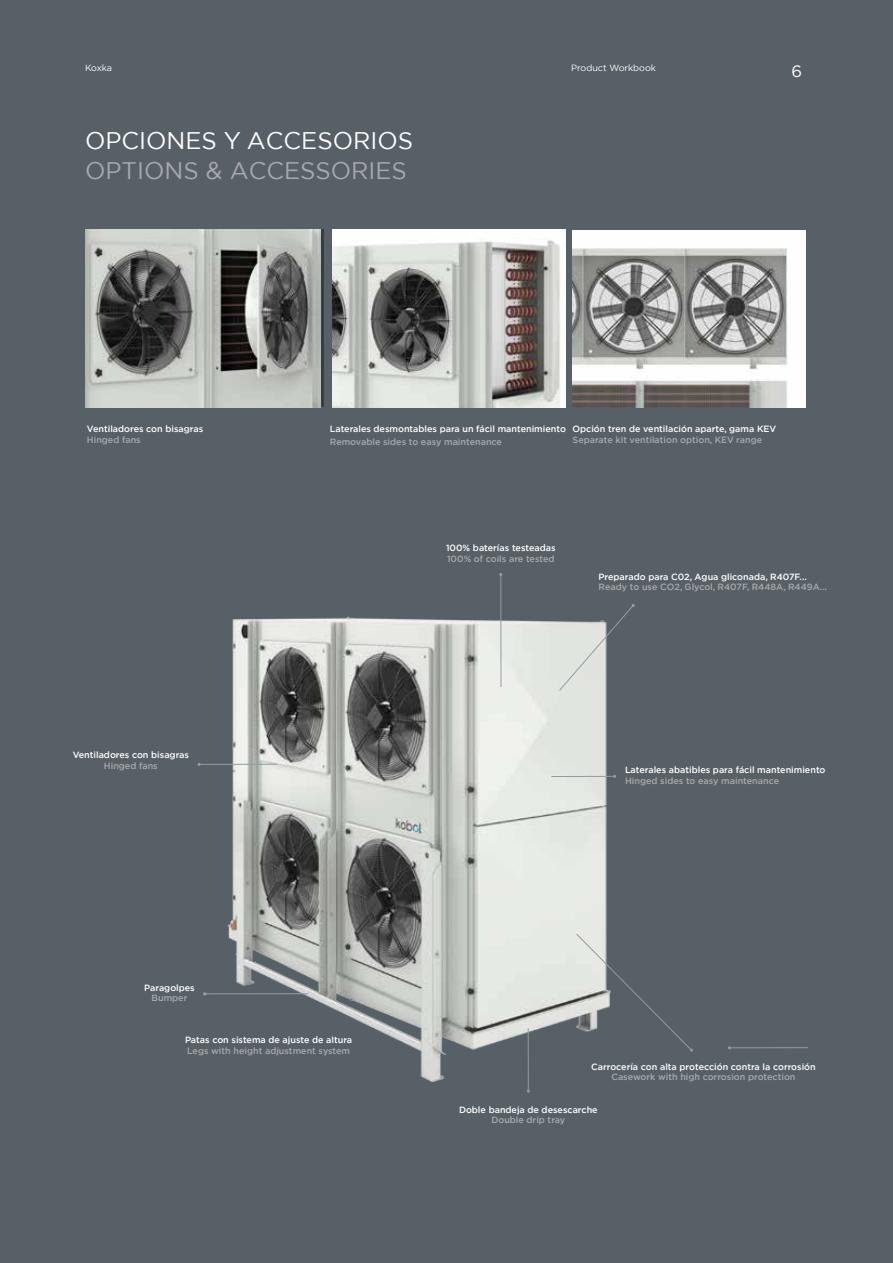
<style>
.page{position:relative;width:893px;height:1263px;background:#576066}
.page>*{position:absolute;margin:0;border:0;box-sizing:border-box;transform-origin:0 0}
.t1{font:24px "Gotham";color:#fff}
.t2{font:24px "Gotham";color:#a7a9ac}
.t3{font:16.5px "Gotham";color:#fff}
.t4{font:500 9px "Gotham";color:#fff}
.t5{font:500 9px "Gotham";color:#a7a9ac}
.t6{font:9px "Gotham";color:#fff}
</style>
<div class="page">
<img style="left:197px;top:574px;width:410px;height:516px">
<img style="left:572px;top:230px;width:233px;height:177px">
<img style="left:86px;top:230px;width:235px;height:177px">
<img style="left:333px;top:230px;width:233px;height:178px">
<hr style="left:200px;top:764px;width:77px;height:1px;background:#949ca1">
<hr style="left:501px;top:575px;width:1px;height:112px;background:#949ca1">
<hr style="left:551px;top:776px;width:63px;height:1px;background:#949ca1">
<svg style="left:576px;top:934px;width:117px;height:118px"></svg>
<hr style="left:528px;top:1028px;width:1px;height:62px;background:#949ca1">
<hr style="left:206px;top:993px;width:102px;height:1px;background:#949ca1">
<hr style="left:730px;top:1047px;width:78px;height:1px;background:#949ca1">
<svg style="left:559px;top:604px;width:76px;height:87px"></svg>
<p class="t6" style="left:85px;top:62px;width:29px">Koxka</p>
<p class="t6" style="left:571px;top:62px;width:86px">Product Workbook</p>
<h1 class="t1" style="left:85px;top:125px;width:330px">OPCIONES Y ACCESORIOS</h1>
<h1 class="t2" style="left:85px;top:155px;width:323px">OPTIONS &amp; ACCESSORIES</h1>
<h2 class="t3" style="left:791px;top:61px;width:12px">6</h2>
<p class="t4" style="left:87px;top:423px;width:118px">Ventiladores con bisagras</p>
<p class="t5" style="left:87px;top:434px;width:55px">H inged fans</p>
<p class="t4" style="left:330px;top:423px;width:237px">Laterales desmontables para un fácil mantenimiento</p>
<p class="t5" style="left:330px;top:436px;width:174px">Removable sides to easy maintenance</p>
<p class="t4" style="left:573px;top:423px;width:192px">Opción tren de ventilación aparte, gama KEV</p>
<p class="t5" style="left:573px;top:434px;width:150px">Separate kit ventilation option, KEV</p>
<p class="t5" style="left:736px;top:434px;width:27px">range</p>
<p class="t4" style="left:446px;top:542px;width:111px">100% baterías testeadas</p>
<p class="t5" style="left:447px;top:553px;width:109px">100% of coils are tested</p>
<p class="t4" style="left:73px;top:749px;width:118px">Ventiladores con bisagras</p>
<p class="t5" style="left:104px;top:760px;width:55px">H inged fans</p>
<p class="t4" style="left:144px;top:981px;width:52px">Paragolpes</p>
<p class="t5" style="left:152px;top:992px;width:37px">Bumper</p>
<p class="t4" style="left:185px;top:1034px;width:169px">Patas con sistema de ajuste de altura</p>
<p class="t5" style="left:187px;top:1045px;width:165px">Legs with height adjustment system</p>
<p class="t4" style="left:599px;top:570px;width:210px">Preparado para C02, Agua gliconada, R407F...</p>
<p class="t5" style="left:599px;top:581px;width:230px">Ready to use CO2, Glycol, R407F, R448A, R449A…</p>
<p class="t4" style="left:625px;top:764px;width:202px">Laterales abatibles para fácil mantenimiento</p>
<p class="t5" style="left:625px;top:775px;width:156px">H inged sides to easy maintenance</p>
<p class="t4" style="left:591px;top:1060px;width:226px">Carrocería con alta protección contra la corrosión</p>
<p class="t5" style="left:611px;top:1071px;width:186px">Casework with high corrosion protection</p>
<p class="t4" style="left:459px;top:1103px;width:140px">Doble bandeja de desescarche</p>
<p class="t5" style="left:491px;top:1114px;width:75px">Double drip tray</p>
</div>
